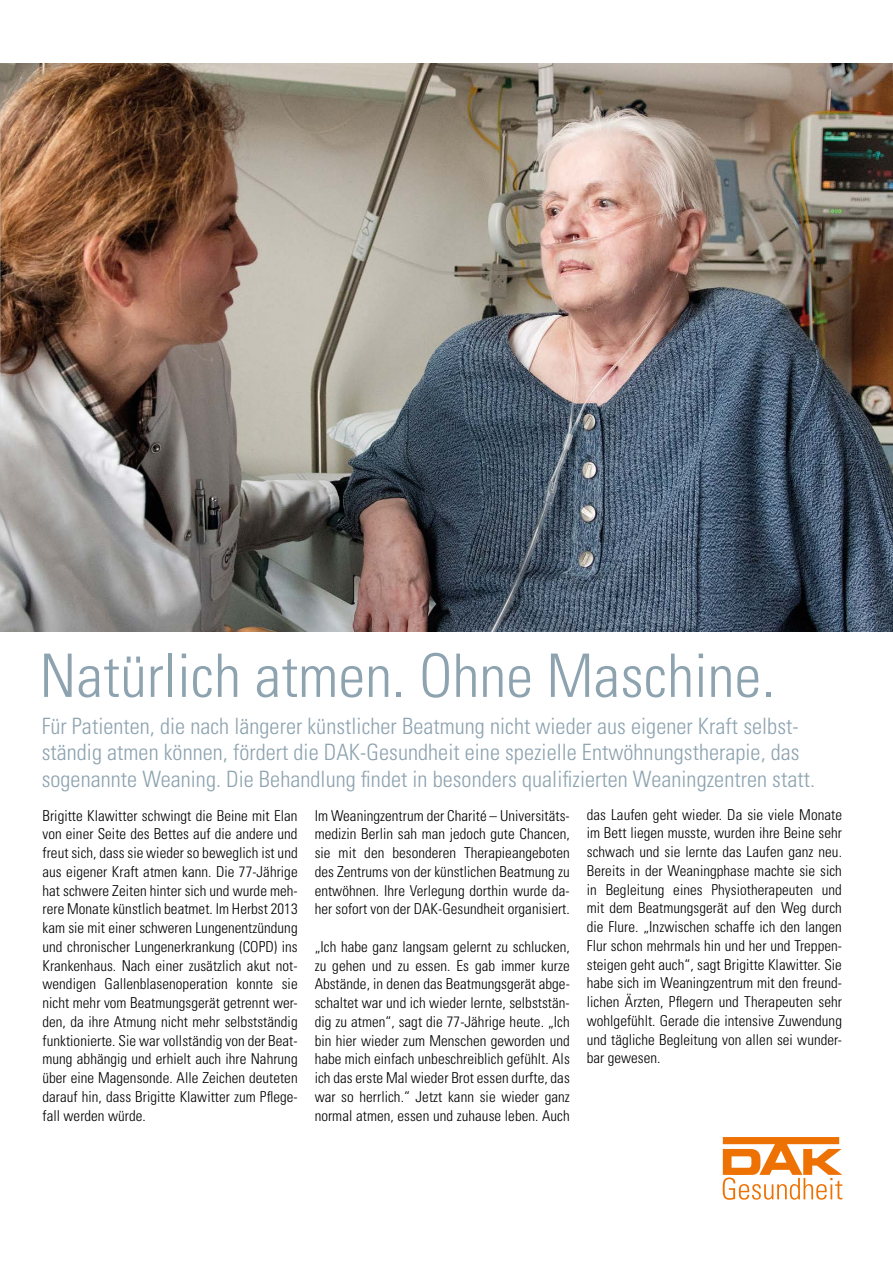
<style>
.page{position:relative;width:893px;height:1263px;background:#fff}
.page>*{position:absolute;margin:0;border:0;box-sizing:border-box;transform-origin:0 0}
.t1{font:300 condensed 60px "Univers";letter-spacing:.005em;color:#8da3b0}
.t2{font:300 condensed 22.5px/26.2px "Univers";letter-spacing:.005em;color:#8da3b0}
.t3{font:300 condensed 15px/18.8px "Univers";letter-spacing:.005em;color:#000;text-align:justify}
</style>
<div class="page">
<img style="left:0;top:64px;width:893px;height:567px">
<img style="left:0;top:119px;width:1px;height:311px">
<svg style="left:723px;top:1137px;width:119px;height:63px"></svg>
<h1 class="t1" style="left:40px;top:640px;width:737px">Natürlich atmen. Ohne Maschine.</h1>
<p class="t2" style="left:42px;top:713px;width:775px">Für Patienten, die nach längerer künstlicher Beatmung nicht wieder aus eigener Kraft selbst&shy;ständig atmen können, fördert die DAK-Gesundheit eine spezielle Entwöhnungstherapie, das sogenannte Weaning. Die Behandlung findet in besonders qualifizierten Weaningzentren statt.</p>
<p class="t3" style="left:587px;top:805px;width:257px">das Laufen geht wieder. Da sie viele Monate im Bett liegen musste, wurden ihre Beine sehr schwach und sie lernte das Laufen ganz neu.<br>Bereits in der Weaningphase machte sie sich in Begleitung eines Physiotherapeuten und mit dem Beatmungsgerät auf den Weg durch die Flure. „Inzwischen schaffe ich den langen Flur schon mehrmals hin und her und Treppen&shy;steigen geht auch“, sagt Brigitte Klawitter. Sie habe sich im Weaningzentrum mit den freund&shy;lichen Ärzten, Pflegern und Therapeuten sehr wohlgefühlt. Gerade die intensive Zuwendung und tägliche Begleitung von allen sei wunder&shy;bar gewesen.</p>
<p class="t3" style="left:43px;top:806px;width:257px">Brigitte Klawitter schwingt die Beine mit Elan von einer Seite des Bettes auf die andere und freut sich, dass sie wieder so beweglich ist und aus eigener Kraft atmen kann. Die 77-Jährige hat schwere Zeiten hinter sich und wurde meh&shy;rere Monate künstlich beatmet. Im Herbst 2013 kam sie mit einer schweren Lungenentzündung und chronischer Lungenerkrankung (COPD) ins Krankenhaus. Nach einer zusätzlich akut not&shy;wendigen Gallenblasenoperation konnte sie nicht mehr vom Beatmungsgerät getrennt wer&shy;den, da ihre Atmung nicht mehr selbstständig funktionierte. Sie war vollständig von der Beat&shy;mung abhängig und erhielt auch ihre Nahrung über eine Magensonde. Alle Zeichen deuteten darauf hin, dass Brigitte Klawitter zum Pflege&shy;fall werden würde.</p>
<p class="t3" style="left:315px;top:806px;width:257px">Im Weaningzentrum der Charité – Universitäts&shy;medizin Berlin sah man jedoch gute Chancen, sie mit den besonderen Therapieangeboten des Zentrums von der künstlichen Beatmung zu entwöhnen. Ihre Verlegung dorthin wurde da&shy;her sofort von der DAK-Gesundheit organisiert.</p>
<p class="t3" style="left:315px;top:937px;width:257px">„Ich habe ganz langsam gelernt zu schlucken, zu gehen und zu essen. Es gab immer kurze Abstände, in denen das Beatmungsgerät abge&shy;schaltet war und ich wieder lernte, selbststän&shy;dig zu atmen“, sagt die 77-Jährige heute. „Ich bin hier wieder zum Menschen geworden und habe mich einfach unbeschreiblich gefühlt. Als ich das erste Mal wieder Brot essen durfte, das war so herrlich.“ Jetzt kann sie wieder ganz normal atmen, essen und zuhause leben. Auch</p>
</div>
